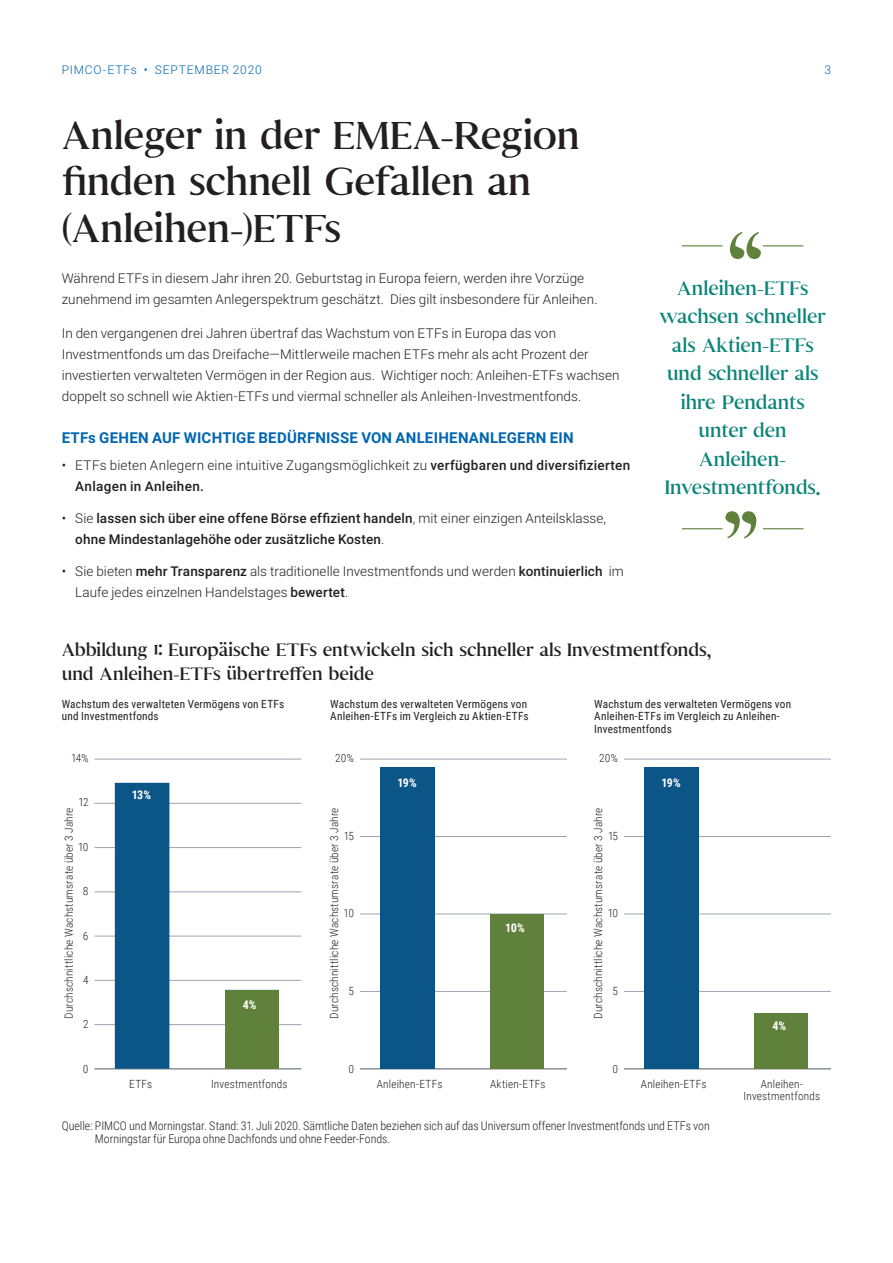
<style>
.page{position:relative;width:893px;height:1263px;background:#fff}
.page>*{position:absolute;margin:0;border:0;box-sizing:border-box;transform-origin:0 0}
.t1{font:99px "Senhan";color:#5f813c}
.Headline_Sen_R_26_31{font:39px/46.5px "Senhan";letter-spacing:-.01em;color:#231f20}
.Callout_Sen_R_15_21{font:19.5px/28.5px "Senhan";letter-spacing:-.005em;color:#0c8578;text-align:center}
.Forum_Headline_Sen_R{font:18px/24px "Senhan";letter-spacing:-.005em;color:#231f20}
.Subhead_Rob_B_10_14{font:700 15px "Roboto";letter-spacing:.015em;color:#0165b1}
.Body_Copy_Rob_L_9_14{font:300 13.5px/21px "Roboto";letter-spacing:.005em;color:#231f20}
.t2{font:500 13.5px/21px "Roboto";letter-spacing:.015em;color:#231f20}
.Footnotes_RobC_L_8_9{font:300 12px/13.5px "Roboto Condensed";letter-spacing:-.005em;color:#231f20}
.t3{font:300 12px "Roboto";letter-spacing:.07em;color:#0165b1}
.Chart_Bold_RobC_B_8{font:700 12px "Roboto Condensed";letter-spacing:-.01em;color:#fff}
.Axis_Label_RobC_L_7{font:300 11.25px/12.8px "Roboto Condensed";letter-spacing:.02em;color:#231f20;text-align:center}
.Axis_Title_RobC_R_7{font:11.25px/12.8px "Roboto Condensed";letter-spacing:.02em;color:#231f20}
.s1{font-weight:500}
.s2{font-weight:300}
</style>
<div class="page">
<hr style="left:360px;top:759px;width:207px;height:1px;background:#9fa4ac">
<hr style="left:94px;top:980px;width:207px;height:1px;background:#9fa4ac">
<hr style="left:94px;top:891px;width:207px;height:1px;background:#9fa4ac">
<hr style="left:94px;top:847px;width:207px;height:1px;background:#9fa4ac">
<hr style="left:94px;top:1024px;width:207px;height:1px;background:#9fa4ac">
<hr style="left:94px;top:1068px;width:207px;height:1px;background:#52585f">
<hr style="left:94px;top:759px;width:207px;height:1px;background:#9fa4ac">
<hr style="left:94px;top:936px;width:207px;height:1px;background:#9fa4ac">
<hr style="left:94px;top:803px;width:207px;height:1px;background:#9fa4ac">
<svg style="left:115px;top:783px;width:164px;height:286px"></svg>
<div style="left:225px;top:990px;width:54px;height:79px;background:#5f813c"></div>
<hr style="left:360px;top:836px;width:207px;height:1px;background:#9fa4ac">
<hr style="left:360px;top:991px;width:207px;height:1px;background:#9fa4ac">
<hr style="left:360px;top:1068px;width:207px;height:1px;background:#52585f">
<hr style="left:360px;top:914px;width:207px;height:1px;background:#9fa4ac">
<div style="left:380px;top:767px;width:55px;height:302px;background:#0c5587"></div>
<hr style="left:624px;top:759px;width:207px;height:1px;background:#9fa4ac">
<hr style="left:624px;top:836px;width:207px;height:1px;background:#9fa4ac">
<hr style="left:624px;top:991px;width:207px;height:1px;background:#9fa4ac">
<hr style="left:624px;top:1068px;width:207px;height:1px;background:#52585f">
<hr style="left:624px;top:914px;width:207px;height:1px;background:#9fa4ac">
<div style="left:644px;top:767px;width:55px;height:302px;background:#0c5587"></div>
<div style="left:755px;top:1013px;width:53px;height:56px;background:#5f813c"></div>
<div style="left:491px;top:914px;width:53px;height:155px;background:#5f813c"></div>
<hr style="left:682px;top:245px;width:40px;height:1px;background:#5f813c">
<hr style="left:763px;top:245px;width:40px;height:1px;background:#5f813c">
<hr style="left:682px;top:528px;width:40px;height:1px;background:#5f813c">
<hr style="left:763px;top:528px;width:40px;height:1px;background:#5f813c">
<p class="t3" style="left:62px;top:62px;width:202px">PIMCO-ETFs • SEPTEMBER 2020</p>
<p class="t3" style="left:825px;top:62px;width:8px">3</p>
<p class="Headline_Sen_R_26_31" style="left:62px;top:107px;width:520px">Anleger in der EMEA-Region finden schnell Gefallen an (Anleihen-)ETFs</p>
<p class="Body_Copy_Rob_L_9_14" style="left:62px;top:267px;width:537px">Während ETFs in diesem Jahr ihren 20. Geburtstag in Europa feiern, werden ihre Vorzüge zunehmend im gesamten Anlegerspektrum geschätzt. Dies gilt insbesondere für Anleihen.</p>
<p class="Body_Copy_Rob_L_9_14" style="left:62px;top:323px;width:559px">In den vergangenen drei Jahren übertraf das Wachstum von ETFs in Europa das von Investmentfonds um das Dreifache—Mittlerweile machen ETFs mehr als acht Prozent der investierten verwalteten Vermögen in der Region aus. Wichtiger noch: Anleihen-ETFs wachsen doppelt so schnell wie Aktien-ETFs und viermal schneller als Anleihen-Investmentfonds.</p>
<p class="Subhead_Rob_B_10_14" style="left:62px;top:427px;width:514px">ETFs GEHEN AUF WICHTIGE BEDÜRFNISSE VON ANLEIHENANLEGERN EIN</p>
<p class="Body_Copy_Rob_L_9_14" style="left:75px;top:455px;width:557px;text-indent:-14px">• ETFs bieten Anlegern eine intuitive Zugangsmöglichkeit zu <span class="s1">verfügbaren und diversifizierten<br>Anlagen in Anleihen.</span></p>
<p class="t2" style="left:75px;top:507px;width:532px;text-indent:-13px"><span class="s2">• Sie</span> lassen sich über eine offene Börse effizient handeln<span class="s2">, mit einer einzigen Anteilsklasse, </span>ohne Mindestanlagehöhe oder zusätzliche Kosten<span class="s2">.</span></p>
<p class="Body_Copy_Rob_L_9_14" style="left:75px;top:560px;width:550px;text-indent:-14px">• Sie bieten <span class="s1">mehr Transparenz</span> als traditionelle Investmentfonds und werden <span class="s1">kontinuierlich</span> im<br>Laufe jedes einzelnen Handelstages <span class="s1">bewertet</span>.</p>
<p class="t1" style="left:727px;top:184px;width:39px">“</p>
<p class="Callout_Sen_R_15_21" style="left:660px;top:271px;width:167px">Anleihen-ETFs wachsen schneller als Aktien-ETFs und schneller als ihre Pendants unter den<br>Anleihen-<br>Investmentfonds.</p>
<p class="t1" style="left:722px;top:463px;width:39px">”</p>
<p class="Forum_Headline_Sen_R" style="left:62px;top:636px;width:651px">Abbildung 1: Europäische ETFs entwickeln sich schneller als Investmentfonds, und Anleihen-ETFs übertreffen beide</p>
<p class="Axis_Title_RobC_R_7" style="left:62px;top:697px;width:224px">Wachstum des verwalteten Vermögens von ETFs und Investmentfonds</p>
<p class="Axis_Title_RobC_R_7" style="left:330px;top:697px;width:200px">Wachstum des verwalteten Vermögens von<br>Anleihen-ETFs im Vergleich zu Aktien-ETFs</p>
<p class="Axis_Title_RobC_R_7" style="left:594px;top:697px;width:198px">Wachstum des verwalteten Vermögens von<br>Anleihen-ETFs im Vergleich zu Anleihen-<br>Investmentfonds</p>
<p class="Axis_Label_RobC_L_7" style="left:71px;top:751px;width:19px">14%</p>
<p class="Axis_Label_RobC_L_7" style="left:79px;top:796px;width:11px">12</p>
<p class="Axis_Label_RobC_L_7" style="left:62px;top:1019px;width:213px;rotate:-90deg">Durchschnittliche Wachstumsrate über 3 Jahre</p>
<p class="Axis_Label_RobC_L_7" style="left:78px;top:840px;width:12px">10</p>
<p class="Axis_Label_RobC_L_7" style="left:83px;top:884px;width:7px">8</p>
<p class="Axis_Label_RobC_L_7" style="left:83px;top:929px;width:7px">6</p>
<p class="Axis_Label_RobC_L_7" style="left:83px;top:973px;width:7px">4</p>
<p class="Axis_Label_RobC_L_7" style="left:83px;top:1017px;width:7px">2</p>
<p class="Axis_Label_RobC_L_7" style="left:83px;top:1062px;width:7px">0</p>
<p class="Chart_Bold_RobC_B_8" style="left:132px;top:786px;width:20px">13%</p>
<p class="Axis_Label_RobC_L_7" style="left:129px;top:1077px;width:25px">ETFs</p>
<p class="Chart_Bold_RobC_B_8" style="left:243px;top:996px;width:15px">4%</p>
<p class="Axis_Label_RobC_L_7" style="left:211px;top:1077px;width:78px">Investmentfonds</p>
<p class="Axis_Label_RobC_L_7" style="left:335px;top:751px;width:20px">20%</p>
<p class="Axis_Label_RobC_L_7" style="left:327px;top:1019px;width:213px;rotate:-90deg">Durchschnittliche Wachstumsrate über 3 Jahre</p>
<p class="Axis_Label_RobC_L_7" style="left:344px;top:829px;width:11px">15</p>
<p class="Axis_Label_RobC_L_7" style="left:344px;top:906px;width:12px">10</p>
<p class="Axis_Label_RobC_L_7" style="left:349px;top:984px;width:7px">5</p>
<p class="Axis_Label_RobC_L_7" style="left:348px;top:1062px;width:7px">0</p>
<p class="Chart_Bold_RobC_B_8" style="left:398px;top:774px;width:20px">19%</p>
<p class="Axis_Label_RobC_L_7" style="left:377px;top:1077px;width:67px">Anleihen-ETFs</p>
<p class="Chart_Bold_RobC_B_8" style="left:506px;top:919px;width:21px">10%</p>
<p class="Axis_Label_RobC_L_7" style="left:490px;top:1077px;width:57px">Aktien-ETFs</p>
<p class="Axis_Label_RobC_L_7" style="left:599px;top:751px;width:20px">20%</p>
<p class="Axis_Label_RobC_L_7" style="left:591px;top:1019px;width:213px;rotate:-90deg">Durchschnittliche Wachstumsrate über 3 Jahre</p>
<p class="Axis_Label_RobC_L_7" style="left:608px;top:829px;width:11px">15</p>
<p class="Axis_Label_RobC_L_7" style="left:608px;top:906px;width:12px">10</p>
<p class="Axis_Label_RobC_L_7" style="left:613px;top:984px;width:7px">5</p>
<p class="Axis_Label_RobC_L_7" style="left:612px;top:1062px;width:7px">0</p>
<p class="Chart_Bold_RobC_B_8" style="left:662px;top:774px;width:20px">19%</p>
<p class="Axis_Label_RobC_L_7" style="left:641px;top:1077px;width:67px">Anleihen-ETFs</p>
<p class="Footnotes_RobC_L_8_9" style="left:95px;top:1118px;width:616px;text-indent:-33px">Quelle: PIMCO und Morningstar. Stand: 31. Juli 2020. Sämtliche Daten beziehen sich auf das Universum offener Investmentfonds und ETFs von<br>Morningstar für Europa ohne Dachfonds und ohne Feeder-Fonds.</p>
<p class="Chart_Bold_RobC_B_8" style="left:772px;top:1017px;width:15px">4%</p>
<p class="Axis_Label_RobC_L_7" style="left:744px;top:1077px;width:78px">Anleihen-<br>Investmentfonds</p>
</div>
